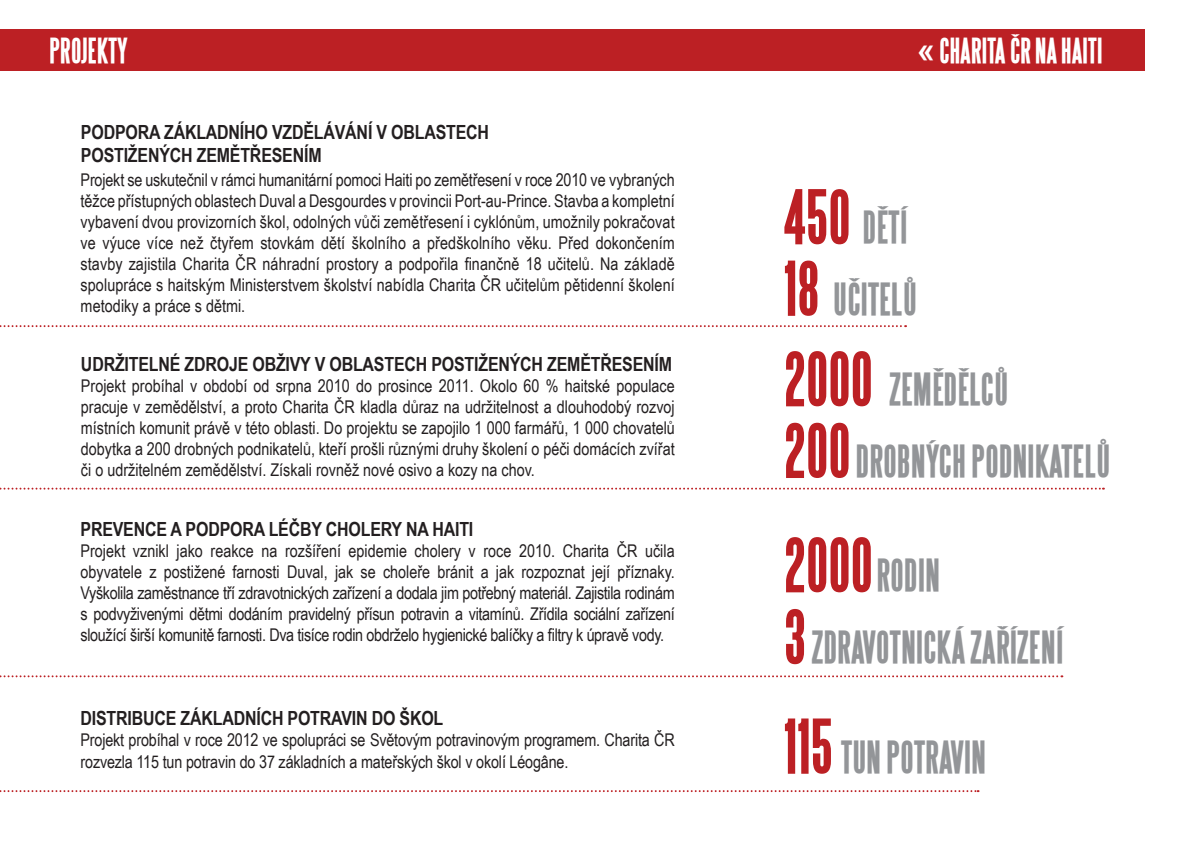
<style>
.page{position:relative;width:1191px;height:842px;background:#fff}
.page>*{position:absolute;margin:0;border:0;box-sizing:border-box;transform-origin:0 0}
.t1{font:700 39.9px "Steelfish";letter-spacing:.01em;color:#939598}
.t2{font:700 31.2px "Steelfish";letter-spacing:.01em;color:#fff}
.t3{font:700 19.5px "Arial Narrow";letter-spacing:-.01em;color:#231f20}
.t4{font:17.5px/21px "Arial Narrow";letter-spacing:-.01em;color:#231f20;text-align:justify}
.s1{font-size:66.6px;color:#bc2024}
</style>
<div class="page">
<div style="left:0;top:30px;width:1144px;height:41px;background:#bc2024"></div>
<svg style="left:0;top:325px;width:906px;height:2px"></svg>
<svg style="left:0;top:790px;width:978px;height:2px"></svg>
<svg style="left:0;top:488px;width:1104px;height:2px"></svg>
<svg style="left:0;top:675px;width:1062px;height:2px"></svg>
<p class="t2" style="left:49px;top:33px;width:79px">PROJEKTY</p>
<p class="t3" style="left:81px;top:117px;width:409px">PODPORA ZÁKLADNÍHO VZDĚLÁVÁNÍ V OBLASTECH</p>
<p class="t3" style="left:81px;top:141px;width:242px">POSTIŽENÝCH ZEMĚTŘESENÍM</p>
<p class="t4" style="left:81px;top:169px;width:596px">Projekt se uskutečnil v rámci humanitární pomoci Haiti po zemětřesení v roce 2010 ve vybraných těžce přístupných oblastech Duval a Desgourdes v provincii Port-au-Prince. Stavba a kompletní vybavení dvou provizorních škol, odolných vůči zemětřesení i cyklónům, umožnily pokračovat ve výuce více než čtyřem stovkám dětí školního a předškolního věku. Před dokončením stavby zajistila Charita ČR náhradní prostory a podpořila finančně 18 učitelů. Na základě spolupráce s haitským Ministerstvem školství nabídla Charita ČR učitelům pětidenní školení metodiky a práce s dětmi.</p>
<p class="t3" style="left:81px;top:350px;width:592px">UDRŽITELNÉ ZDROJE OBŽIVY V OBLASTECH POSTIŽENÝCH ZEMĚTŘESENÍM</p>
<p class="t4" style="left:81px;top:375px;width:595px">Projekt probíhal v období od srpna 2010 do prosince 2011. Okolo 60 % haitské populace pracuje v zemědělství, a proto Charita ČR kladla důraz na udržitelnost a dlouhodobý rozvoj místních komunit právě v této oblasti. Do projektu se zapojilo 1 000 farmářů, 1 000 chovatelů dobytka a 200 drobných podnikatelů, kteří prošli různými druhy školení o péči domácích zvířat či o udržitelném zemědělství. Získali rovněž nové osivo a kozy na chov.</p>
<p class="t3" style="left:81px;top:514px;width:394px">PREVENCE A PODPORA LÉČBY CHOLERY NA HAITI</p>
<p class="t4" style="left:81px;top:539px;width:596px">Projekt vznikl jako reakce na rozšíření epidemie cholery v roce 2010. Charita ČR učila obyvatele z postižené farnosti Duval, jak se choleře bránit a jak rozpoznat její příznaky.<br>Vyškolila zaměstnance tří zdravotnických zařízení a dodala jim potřebný materiál. Zajistila rodinám s podvyživenými dětmi dodáním pravidelný přísun potravin a vitamínů. Zřídila sociální zařízení sloužící širší komunitě farnosti. Dva tisíce rodin obdrželo hygienické balíčky a filtry k úpravě vody.</p>
<p class="t3" style="left:81px;top:704px;width:364px">DISTRIBUCE ZÁKLADNÍCH POTRAVIN DO ŠKOL</p>
<p class="t4" style="left:81px;top:729px;width:596px">Projekt probíhal v roce 2012 ve spolupráci se Světovým potravinovým programem. Charita ČR rozvezla 115 tun potravin do 37 základních a mateřských škol v okolí Léogâne.</p>
<h2 class="t2" style="left:916px;top:33px;width:187px">« CHARITA ČR NA HAITI</h2>
<p class="t1" style="left:784px;top:205px;width:124px"><span class="s1">450</span> DĚTÍ</p>
<p class="t1" style="left:784px;top:277px;width:134px"><span class="s1">18</span> UČITELŮ</p>
<p class="t1" style="left:784px;top:367px;width:225px"><span class="s1">2000</span> ZEMĚDĚLCŮ</p>
<p class="t1" style="left:784px;top:439px;width:327px"><span class="s1">200</span>DROBNÝCH PODNIKATELŮ</p>
<p class="t1" style="left:784px;top:553px;width:157px"><span class="s1">2000</span>RODIN</p>
<p class="t1" style="left:784px;top:625px;width:280px"><span class="s1">3</span>ZDRAVOTNICKÁ ZAŘÍZENÍ</p>
<p class="t1" style="left:784px;top:734px;width:203px"><span class="s1">115</span> TUN POTRAVIN</p>
</div>
